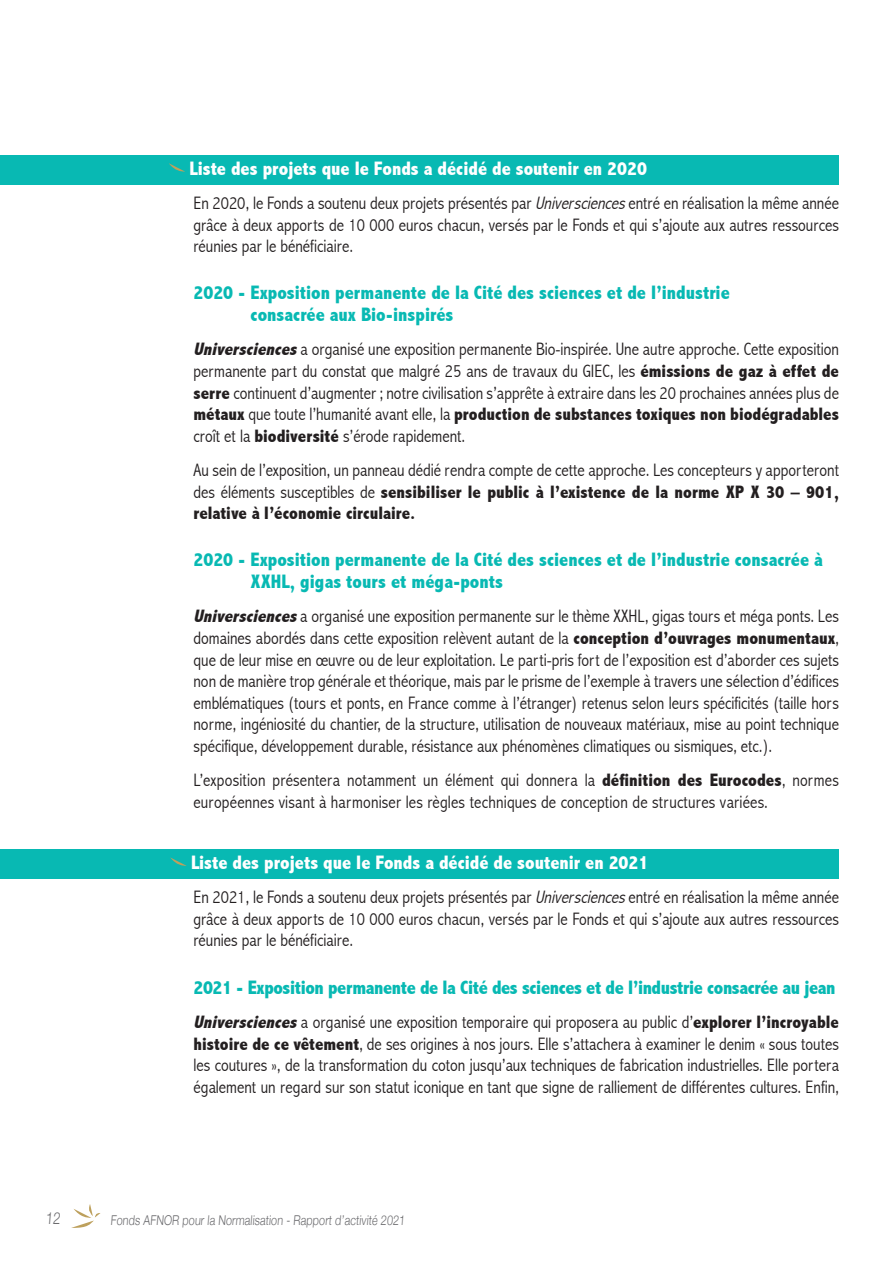
<style>
.page{position:relative;width:893px;height:1263px;background:#fff}
.page>*{position:absolute;margin:0;border:0;box-sizing:border-box;transform-origin:0 0}
.t1{font:800 condensed 19.5px/21.6px "Abadi";color:#08b9b3}
.t2{font:800 condensed 19.5px "Abadi";color:#fff}
.t3{font:800 condensed 19.5px "Abadi";letter-spacing:-.02em;color:#08b9b3}
.t4{font:300 condensed 18px/21.6px "Abadi";color:#231f20;text-align:justify}
.t5{font:300 16.5px "Helvetica Neue";color:#6b6b6e;scale:.8 1}
.t6{font:300 13.5px "Helvetica Neue";color:#6b6b6e;scale:.8 1}
.s1{font-style:italic}
.s2{font-weight:800;font-style:italic}
.s3{font-weight:800}
</style>
<div class="page">
<svg style="left:71px;top:1204px;width:30px;height:24px"></svg>
<div style="left:0;top:849px;width:839px;height:29px;background:#08b9b3"></div>
<div style="left:0;top:155px;width:839px;height:30px;background:#08b9b3"></div>
<svg style="left:169px;top:163px;width:16px;height:9px"></svg>
<svg style="left:170px;top:857px;width:17px;height:9px"></svg>
<p class="t2" style="left:190px;top:157px;width:459px">Liste des projets que le Fonds a décidé de soutenir en 2020</p>
<p class="t4" style="left:193px;top:192px;width:647px">En 2020, le Fonds a soutenu deux projets présentés par <span class="s1">Universciences</span>entré en réalisation la même année grâce à deux apports de 10 000 euros chacun, versés par le Fonds et qui s’ajoute aux autres ressources réunies par le bénéficiaire.</p>
<p class="t1" style="left:251px;top:282px;width:481px;text-indent:-57px">2020 - Exposition permanente de la Cité des sciences et de l’industrie consacrée aux Bio-inspirés</p>
<p class="t4" style="left:193px;top:338px;width:647px"><span class="s2">Universciences</span>a organisé une exposition permanente Bio-inspirée. Une autre approche. Cette exposition permanente part du constat que malgré 25 ans de travaux du GIEC, les <span class="s3">émissions de gaz à effet de serre</span> continuent d’augmenter ; notre civilisation s’apprête à extraire dans les 20 prochaines années plus de <span class="s3">métaux</span> que toute l’humanité avant elle, la <span class="s3">production de substances toxiques non biodégradables </span>croît et la <span class="s3">biodiversité</span> s’érode rapidement.</p>
<p class="t4" style="left:193px;top:459px;width:647px">Au sein de l’exposition, un panneau dédié rendra compte de cette approche. Les concepteurs y apporteront des éléments susceptibles de <span class="s3">sensibiliser le public à l’existence de la norme XP X 30 – 901, relative à l’économie circulaire.</span></p>
<p class="t1" style="left:251px;top:549px;width:574px;text-indent:-57px">2020 - Exposition permanente de la Cité des sciences et de l’industrie consacrée à<br>XXHL, gigas tours et méga-ponts</p>
<p class="t4" style="left:193px;top:606px;width:647px"><span class="s2">Universciences</span>a organisé une exposition permanente sur le thème XXHL, gigas tours et méga ponts. Les domaines abordés dans cette exposition relèvent autant de la <span class="s3">conception d’ouvrages monumentaux</span>, que de leur mise en œuvre ou de leur exploitation. Le parti-pris fort de l’exposition est d’aborder ces sujets non de manière trop générale et théorique, mais par le prisme de l’exemple à travers une sélection d’édifices emblématiques (tours et ponts, en France comme à l’étranger) retenus selon leurs spécificités (taille hors norme, ingéniosité du chantier, de la structure, utilisation de nouveaux matériaux, mise au point technique spécifique, développement durable, résistance aux phénomènes climatiques ou sismiques, etc.).</p>
<p class="t4" style="left:193px;top:769px;width:647px">L’exposition présentera notamment un élément qui donnera la <span class="s3">définition des Eurocodes</span>, normes européennes visant à harmoniser les règles techniques de conception de structures variées.</p>
<p class="t2" style="left:191px;top:851px;width:459px">Liste des projets que le Fonds a décidé de soutenir en 2021</p>
<p class="t4" style="left:193px;top:886px;width:647px">En 2021, le Fonds a soutenu deux projets présentés par <span class="s1">Universciences</span>entré en réalisation la même année grâce à deux apports de 10 000 euros chacun, versés par le Fonds et qui s’ajoute aux autres ressources réunies par le bénéficiaire.</p>
<p class="t3" style="left:193px;top:976px;width:644px">2021 - Exposition permanente de la Cité des sciences et de l’industrie consacrée au jean</p>
<p class="t4" style="left:193px;top:1011px;width:647px"><span class="s2">Universciences</span>a organisé une exposition temporaire qui proposera au public d’<span class="s3">explorer l’incroyable histoire de ce vêtement</span>, de ses origines à nos jours. Elle s’attachera à examiner le denim « sous toutes les coutures », de la transformation du coton jusqu’aux techniques de fabrication industrielles. Elle portera également un regard sur son statut iconique en tant que signe de ralliement de différentes cultures. Enfin,</p>
<p class="t5" style="left:45px;top:1205px;width:23px">12</p>
<p class="t6" style="left:111px;top:1210px;width:372px">Fonds AFNOR pour la Normalisation - Rapport d’activité 2021</p>
</div>
